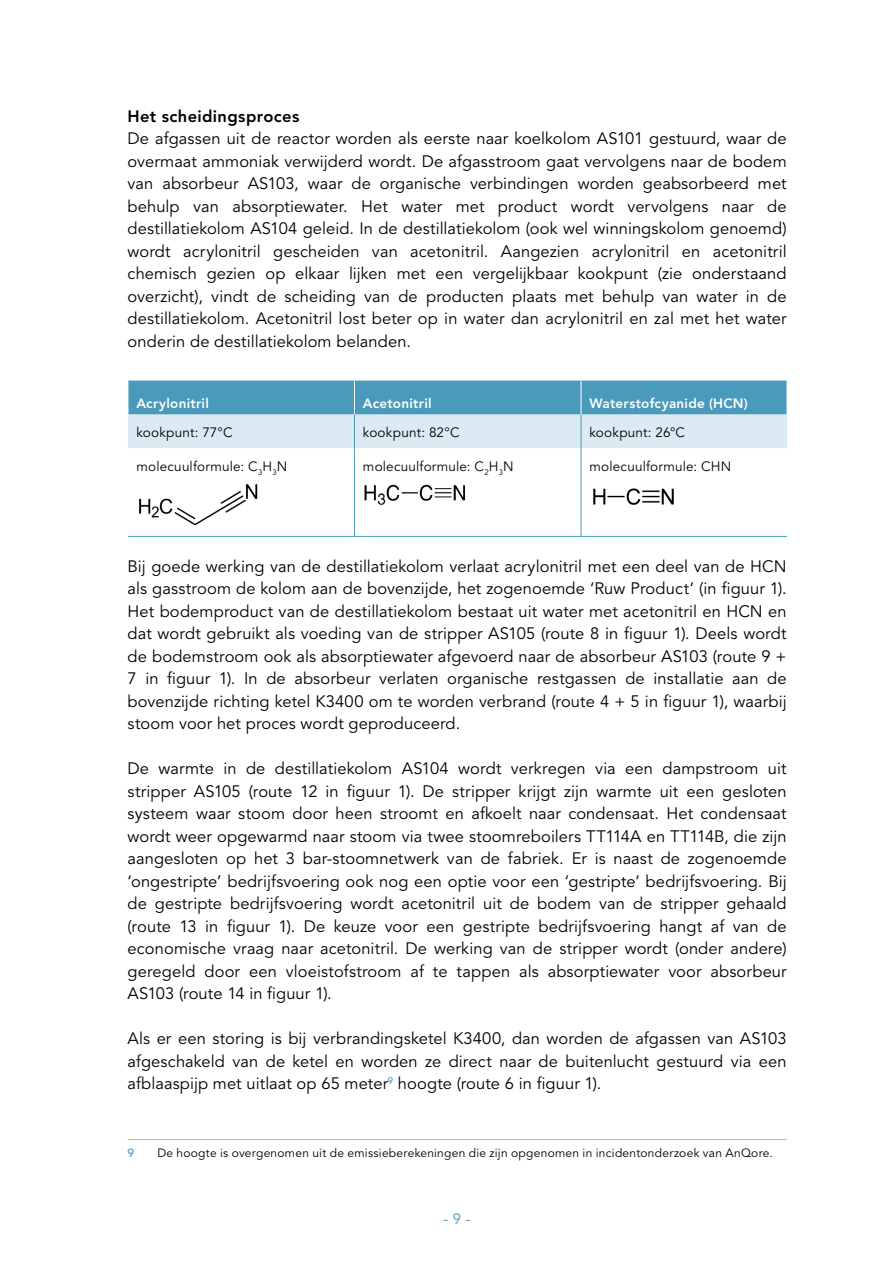
<style>
.page{position:relative;width:893px;height:1263px;background:#fff}
.page>*{position:absolute;margin:0;border:0;box-sizing:border-box;transform-origin:0 0}
.t1{font:16.5px/22.5px "Avenir LT Std";letter-spacing:.005em;color:#000;text-align:justify}
.t2{font:800 16.5px "Avenir LT Std";letter-spacing:.02em;color:#000}
.t3{font:15px "Avenir LT Std";color:#499abb}
.t4{font:13.5px "Avenir LT Std";letter-spacing:.015em;color:#000}
.t5{font:800 13.5px "Avenir LT Std";letter-spacing:.02em;color:#fff}
.t6{font:12px "Avenir LT Std";letter-spacing:.02em;color:#000}
.t7{font:500 12px "Avenir LT Std";color:#499abb}
</style>
<div class="page">
<svg style="left:128px;top:381px;width:659px;height:67px;background:#93c2d7"></svg>
<hr style="left:128px;top:381px;width:1px;height:34px;background:#fff">
<hr style="left:354px;top:381px;width:1px;height:34px;background:#fff">
<hr style="left:581px;top:381px;width:1px;height:34px;background:#fff">
<hr style="left:354px;top:415px;width:1px;height:33px;background:#499abb">
<hr style="left:581px;top:415px;width:1px;height:33px;background:#499abb">
<hr style="left:354px;top:448px;width:1px;height:88px;background:#499abb">
<hr style="left:581px;top:448px;width:1px;height:88px;background:#499abb">
<hr style="left:128px;top:536px;width:226px;height:1px;background:#499abb">
<hr style="left:354px;top:536px;width:227px;height:1px;background:#499abb">
<hr style="left:581px;top:536px;width:206px;height:1px;background:#499abb">
<img style="left:139px;top:484px;width:119px;height:41px">
<img style="left:364px;top:484px;width:101px;height:21px">
<img style="left:593px;top:488px;width:81px;height:17px">
<hr style="left:128px;top:1139px;width:659px;height:1px;background:#f9b122">
<p class="t2" style="left:128px;top:106px;width:173px">Het scheidingsproces</p>
<p class="t1" style="left:128px;top:128px;width:661px">De afgassen uit de reactor worden als eerste naar koelkolom AS101 gestuurd, waar de overmaat ammoniak verwijderd wordt. De afgasstroom gaat vervolgens naar de bodem van absorbeur AS103, waar de organische verbindingen worden geabsorbeerd met behulp van absorptiewater. Het water met product wordt vervolgens naar de destillatiekolom AS104 geleid. In de destillatiekolom (ook wel winningskolom genoemd) wordt acrylonitril gescheiden van acetonitril. Aangezien acrylonitril en acetonitril chemisch gezien op elkaar lijken met een vergelijkbaar kookpunt (zie onderstaand overzicht), vindt de scheiding van de producten plaats met behulp van water in de destillatiekolom. Acetonitril lost beter op in water dan acrylonitril en zal met het water onderin de destillatiekolom belanden.</p>
<p class="t5" style="left:136px;top:395px;width:74px">Acrylonitril</p>
<p class="t5" style="left:363px;top:395px;width:70px">Acetonitril</p>
<p class="t5" style="left:590px;top:395px;width:160px">Waterstofcyanide (HCN)</p>
<p class="t4" style="left:136px;top:424px;width:98px">kookpunt: 77°C</p>
<p class="t4" style="left:363px;top:424px;width:98px">kookpunt: 82°C</p>
<p class="t4" style="left:590px;top:424px;width:97px">kookpunt: 26°C</p>
<p class="t4" style="left:136px;top:458px;width:152px">molecuulformule: C<sub>3</sub>H<sub>3</sub>N</p>
<p class="t4" style="left:363px;top:458px;width:152px">molecuulformule: C<sub>2</sub>H<sub>3</sub>N</p>
<p class="t4" style="left:590px;top:458px;width:143px">molecuulformule: CHN</p>
<p class="t1" style="left:128px;top:555px;width:661px">Bij goede werking van de destillatiekolom verlaat acrylonitril met een deel van de HCN als gasstroom de kolom aan de bovenzijde, het zogenoemde ‘Ruw Product’ (in figuur 1).<br>Het bodemproduct van de destillatiekolom bestaat uit water met acetonitril en HCN en dat wordt gebruikt als voeding van de stripper AS105 (route 8 in figuur 1). Deels wordt de bodemstroom ook als absorptiewater afgevoerd naar de absorbeur AS103 (route 9 + 7 in figuur 1). In de absorbeur verlaten organische restgassen de installatie aan de bovenzijde richting ketel K3400 om te worden verbrand (route 4 + 5 in figuur 1), waarbij stoom voor het proces wordt geproduceerd.</p>
<p class="t1" style="left:128px;top:758px;width:661px">De warmte in de destillatiekolom AS104 wordt verkregen via een dampstroom uit stripper AS105 (route 12 in figuur 1). De stripper krijgt zijn warmte uit een gesloten systeem waar stoom door heen stroomt en afkoelt naar condensaat. Het condensaat wordt weer opgewarmd naar stoom via twee stoomreboilers TT114A en TT114B, die zijn aangesloten op het 3 bar-stoomnetwerk van de fabriek. Er is naast de zogenoemde ‘ongestripte’ bedrijfsvoering ook nog een optie voor een ‘gestripte’ bedrijfsvoering. Bij de gestripte bedrijfsvoering wordt acetonitril uit de bodem van de stripper gehaald (route 13 in figuur 1). De keuze voor een gestripte bedrijfsvoering hangt af van de economische vraag naar acetonitril. De werking van de stripper wordt (onder andere) geregeld door een vloeistofstroom af te tappen als absorptiewater voor absorbeur AS103 (route 14 in figuur 1).</p>
<p class="t1" style="left:128px;top:1028px;width:661px">Als er een storing is bij verbrandingsketel K3400, dan worden de afgassen van AS103 afgeschakeld van de ketel en worden ze direct naar de buitenlucht gestuurd via een afblaaspijp met uitlaat op 65 meter<sup>9</sup> hoogte (route 6 in figuur 1).</p>
<p class="t7" style="left:128px;top:1145px;width:8px">9</p>
<p class="t6" style="left:157px;top:1145px;width:617px">De hoogte is overgenomen uit de emissieberekeningen die zijn opgenomen in incidentonderzoek van AnQore.</p>
<p class="t3" style="left:443px;top:1210px;width:29px">- 9 -</p>
</div>
